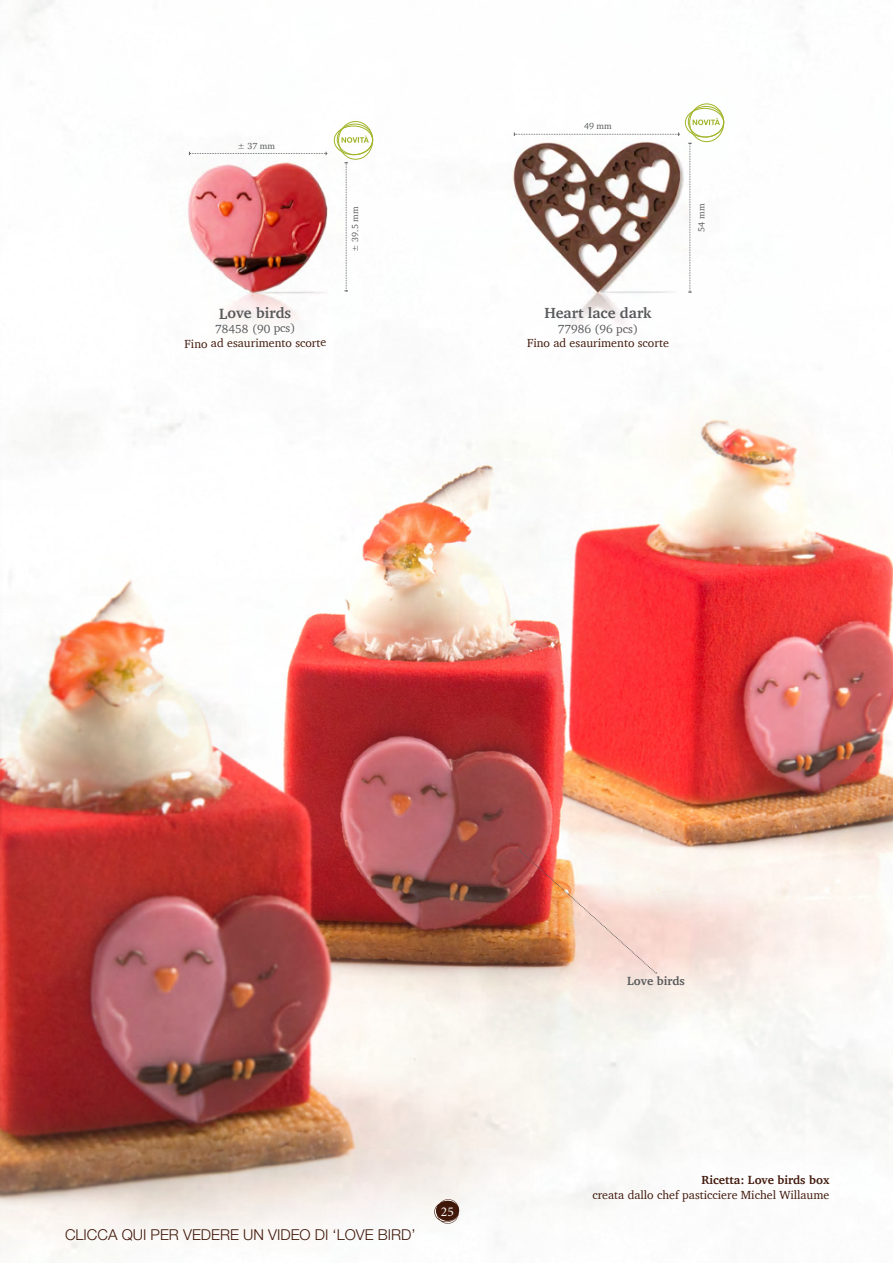
<style>
.page{position:relative;width:893px;height:1263px;background:#fff}
.page>*{position:absolute;margin:0;border:0;box-sizing:border-box;transform-origin:0 0}
.t1{font:300 15px "Helvetica Neue LT Pro";color:#41190b}
.t2{font:700 15px "Charter";color:#58595b}
.t3{font:13.5px "Minion Pro";color:#fff}
.t4{font:12px "Charter";color:#41190b}
.t5{font:12px "Charter";color:#58595b}
.t6{font:700 12px "Charter";color:#41190b}
.t7{font:700 12px "Charter";color:#58595b}
.t8{font:9px "Charter";color:#58595b}
</style>
<div class="page">
<img style="left:0;top:291px;width:893px;height:971px">
<img style="left:519px;top:850px;width:138px;height:123px">
<img style="left:166px;top:152px;width:178px;height:191px">
<svg style="left:344px;top:162px;width:4px;height:129px"></svg>
<svg style="left:189px;top:152px;width:138px;height:3px"></svg>
<div style="left:334px;top:126px;width:39px;height:29px;border:1px solid #a2b427;border-radius:50%"></div>
<div style="left:337px;top:124px;width:36px;height:31px;border:1px solid #a2b427;border-radius:50%"></div>
<div style="left:338px;top:121px;width:35px;height:38px;border:1px solid #a2b427;border-radius:50%"></div>
<svg style="left:342px;top:136px;width:27px;height:7px"></svg>
<img style="left:509px;top:134px;width:178px;height:211px">
<svg style="left:688px;top:143px;width:4px;height:150px"></svg>
<svg style="left:514px;top:133px;width:166px;height:3px"></svg>
<div style="left:685px;top:108px;width:39px;height:29px;border:1px solid #a2b427;border-radius:50%"></div>
<div style="left:688px;top:106px;width:36px;height:31px;border:1px solid #a2b427;border-radius:50%"></div>
<div style="left:689px;top:104px;width:35px;height:38px;border:1px solid #a2b427;border-radius:50%"></div>
<svg style="left:693px;top:118px;width:27px;height:7px"></svg>
<p class="t8" style="left:237px;top:138px;width:39px">± 37 mm</p>
<p class="t2" style="left:219px;top:301px;width:74px;rotate:-1deg">Love birds</p>
<p class="t5" style="left:215px;top:318px;width:82px">78458 (90 pcs)</p>
<p class="t4" style="left:185px;top:333px;width:144px">Fino ad esaurimento scorte</p>
<p class="t8" style="left:347px;top:252px;width:47px;rotate:-90deg">± 39.5 mm</p>
<p class="t8" style="left:584px;top:118px;width:29px">49 mm</p>
<p class="t8" style="left:694px;top:231px;width:29px;rotate:-90deg">54 mm</p>
<p class="t2" style="left:544px;top:300px;width:109px">Heart lace dark</p>
<p class="t5" style="left:558px;top:318px;width:82px">77986 (96 pcs)</p>
<p class="t4" style="left:527px;top:333px;width:143px">Fino ad esaurimento scorte</p>
<p class="t1" style="left:65px;top:1226px;width:352px">CLICCA QUI PER VEDERE UN VIDEO DI ‘LOVE BIRD’</p>
<p class="t3" style="left:441px;top:1202px;width:14px">25</p>
<p class="t7" style="left:627px;top:970px;width:59px">Love birds</p>
<p class="t6" style="left:701px;top:1170px;width:129px">Ricetta: Love birds box</p>
<p class="t4" style="left:592px;top:1185px;width:239px">creata dallo chef pasticciere Michel Willaume</p>
</div>
